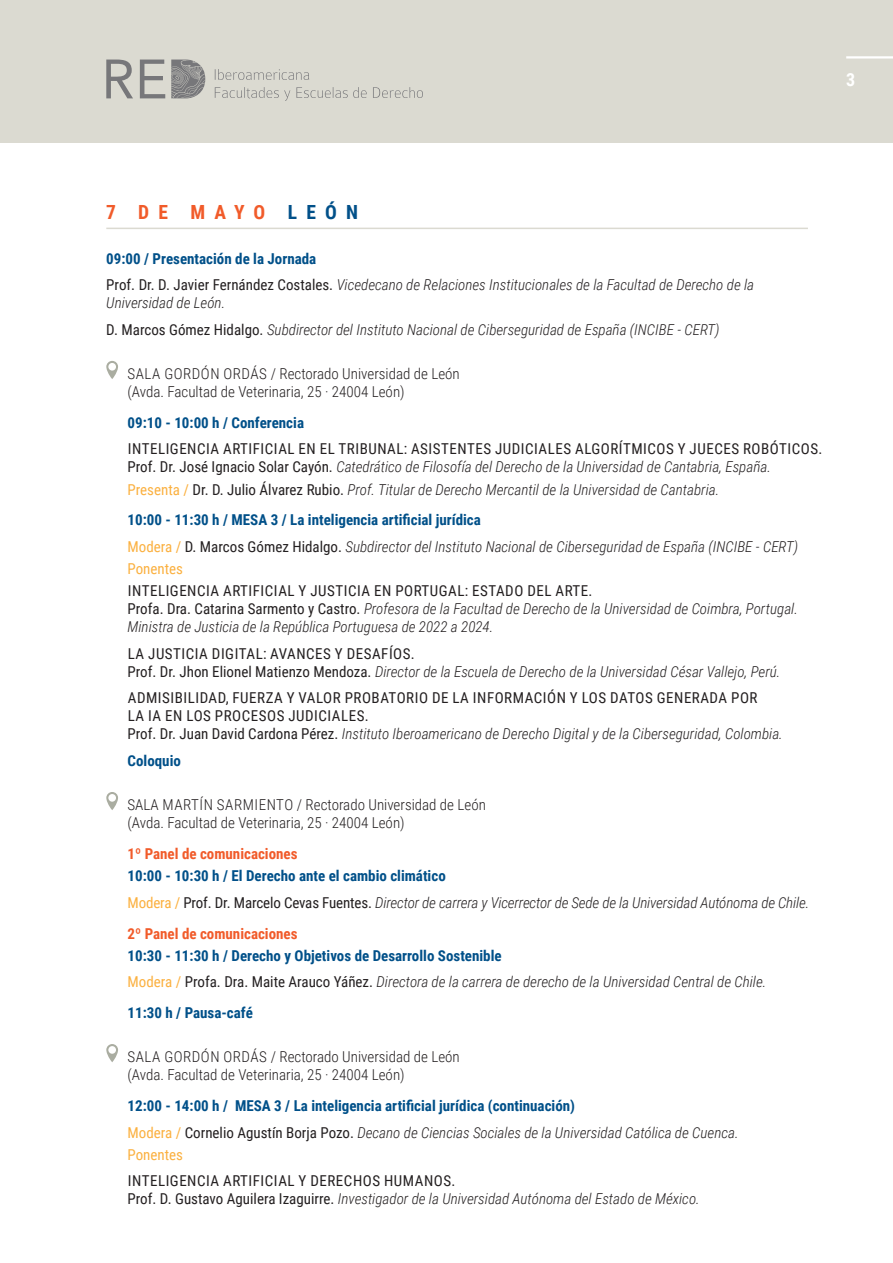
<style>
.page{position:relative;width:893px;height:1263px;background:#fff}
.page>*{position:absolute;margin:0;border:0;box-sizing:border-box;transform-origin:0 0}
.t1{font:700 19.5px "Roboto Condensed";letter-spacing:.475em;color:#f15b2a}
.t2{font:700 18px "Roboto Condensed";color:#fff}
.t3{font:italic 300 15px/18px "Roboto Condensed";color:#231f20}
.t4{font:15px/18px "Roboto Condensed";letter-spacing:.035em;color:#231f20}
.t5{font:700 15px "Roboto Condensed";color:#015089}
.t6{font:300 15px/18px "Roboto Condensed";color:#231f20}
.t7{font:700 15px "Roboto Condensed";color:#f15b2a}
.t8{font:15px "Roboto Condensed";color:#fbb03f}
.s1{color:#015089}
.s2{font-weight:400;font-style:normal}
.s3{font-weight:300;font-style:italic}
.s4{font-weight:400;font-style:normal;color:#fbb03f}
</style>
<div class="page">
<svg style="left:106px;top:361px;width:12px;height:18px"></svg>
<div style="left:108px;top:363px;width:8px;height:8px;background:#fff;border-radius:50%"></div>
<svg style="left:106px;top:792px;width:12px;height:18px"></svg>
<div style="left:108px;top:794px;width:8px;height:8px;background:#fff;border-radius:50%"></div>
<svg style="left:106px;top:1044px;width:12px;height:18px"></svg>
<div style="left:108px;top:1046px;width:8px;height:8px;background:#fff;border-radius:50%"></div>
<hr style="left:106px;top:228px;width:702px;height:1px;background:#dbdad1">
<div style="left:0;top:0;width:893px;height:142px;background:#dbdad1"></div>
<svg style="left:215px;top:87px;width:208px;height:14px"></svg>
<svg style="left:215px;top:69px;width:94px;height:11px"></svg>
<svg style="left:171px;top:60px;width:34px;height:38px"></svg>
<svg style="left:106px;top:60px;width:27px;height:38px"></svg>
<svg style="left:140px;top:60px;width:25px;height:38px"></svg>
<hr style="left:846px;top:56px;width:47px;height:3px;background:#fff">
<p class="t2" style="left:846px;top:67px;width:11px">3</p>
<p class="t1" style="left:106px;top:198px;width:253px">7 DE MAYO <span class="s1">LEÓN</span></p>
<p class="t5" style="left:106px;top:248px;width:212px">09:00 / Presentación de la Jornada</p>
<p class="t3" style="left:106px;top:275px;width:649px"><span class="s2">Prof. Dr. D. Javier Fernández Costales.</span> Vicedecano de Relaciones Institucionales de la Facultad de Derecho de la<br>Universidad de León.</p>
<p class="t3" style="left:106px;top:320px;width:615px"><span class="s2">D. Marcos Gómez Hidalgo.</span> Subdirector del Instituto Nacional de Ciberseguridad de España (INCIBE - CERT)</p>
<p class="t6" style="left:128px;top:364px;width:334px">SALA GORDÓN ORDÁS / Rectorado Universidad de León (Avda. Facultad de Veterinaria, 25 · 24004 León)</p>
<p class="t5" style="left:128px;top:412px;width:178px">09:10 - 10:00 h / Conferencia</p>
<p class="t4" style="left:128px;top:439px;width:696px">INTELIGENCIA ARTIFICIAL EN EL TRIBUNAL: ASISTENTES JUDICIALES ALGORÍTMICOS Y JUECES ROBÓTICOS.<br>Prof. Dr. José Ignacio Solar Cayón. <span class="s3">Catedrático de Filosofía del Derecho de la Universidad de Cantabria, España.</span></p>
<p class="t3" style="left:128px;top:480px;width:593px"><span class="s4">Presenta /</span> <span class="s2">Dr. D. Julio Álvarez Rubio.</span> Prof. Titular de Derecho Mercantil de la Universidad de Cantabria.</p>
<p class="t5" style="left:128px;top:510px;width:355px">10:00 - 11:30 h / MESA 3 / La inteligencia artificial jurídica</p>
<p class="t3" style="left:128px;top:537px;width:672px"><span class="s4">Modera /</span> <span class="s2">D. Marcos Gómez Hidalgo.</span> Subdirector del Instituto Nacional de Ciberseguridad de España (INCIBE - CERT)</p>
<p class="t8" style="left:128px;top:558px;width:57px">Ponentes</p>
<p class="t3" style="left:128px;top:581px;width:672px"><span class="s2">INTELIGENCIA ARTIFICIAL Y JUSTICIA EN PORTUGAL: ESTADO DEL ARTE.<br>Profa. Dra. Catarina Sarmento y Castro.</span> Profesora de la Facultad de Derecho de la Universidad de Coimbra, Portugal.<br>Ministra de Justicia de la República Portuguesa de 2022 a 2024.</p>
<p class="t4" style="left:128px;top:644px;width:654px">LA JUSTICIA DIGITAL: AVANCES Y DESAFÍOS.<br>Prof. Dr. Jhon Elionel Matienzo Mendoza. <span class="s3">Director de la Escuela de Derecho de la Universidad César Vallejo, Perú.</span></p>
<p class="t4" style="left:128px;top:688px;width:657px">ADMISIBILIDAD, FUERZA Y VALOR PROBATORIO DE LA INFORMACIÓN Y LOS DATOS GENERADA POR<br>LA IA EN LOS PROCESOS JUDICIALES.<br>Prof. Dr. Juan David Cardona Pérez. <span class="s3">Instituto Iberoamericano de Derecho Digital y de la Ciberseguridad, Colombia.</span></p>
<p class="t5" style="left:128px;top:750px;width:55px">Coloquio</p>
<p class="t6" style="left:128px;top:795px;width:360px">SALA MARTÍN SARMIENTO / Rectorado Universidad de León (Avda. Facultad de Veterinaria, 25 · 24004 León)</p>
<p class="t7" style="left:128px;top:843px;width:172px">1º Panel de comunicaciones</p>
<p class="t5" style="left:128px;top:865px;width:320px">10:00 - 10:30 h / El Derecho ante el cambio climático</p>
<p class="t3" style="left:128px;top:893px;width:683px"><span class="s4">Modera /</span> <span class="s2">Prof. Dr. Marcelo Cevas Fuentes.</span> Director de carrera y Vicerrector de Sede de la Universidad Autónoma de Chile.</p>
<p class="t7" style="left:128px;top:923px;width:172px">2º Panel de comunicaciones</p>
<p class="t5" style="left:128px;top:945px;width:376px">10:30 - 11:30 h / Derecho y Objetivos de Desarrollo Sostenible</p>
<p class="t3" style="left:128px;top:972px;width:640px"><span class="s4">Modera /</span> <span class="s2">Profa. Dra. Maite Arauco Yáñez.</span> Directora de la carrera de derecho de la Universidad Central de Chile.</p>
<p class="t5" style="left:128px;top:1002px;width:127px">11:30 h / Pausa-café</p>
<p class="t6" style="left:128px;top:1047px;width:334px">SALA GORDÓN ORDÁS / Rectorado Universidad de León (Avda. Facultad de Veterinaria, 25 · 24004 León)</p>
<p class="t5" style="left:128px;top:1095px;width:449px">12:00 - 14:00 h / MESA 3 / La inteligencia artificial jurídica (continuación)</p>
<p class="t3" style="left:128px;top:1123px;width:612px"><span class="s4">Modera /</span> <span class="s2">Cornelio Agustín Borja Pozo.</span> Decano de Ciencias Sociales de la Universidad Católica de Cuenca.</p>
<p class="t8" style="left:128px;top:1144px;width:57px">Ponentes</p>
<p class="t4" style="left:128px;top:1171px;width:574px">INTELIGENCIA ARTIFICIAL Y DERECHOS HUMANOS.<br>Prof. D. Gustavo Aguilera Izaguirre. <span class="s3">Investigador de la Universidad Autónoma del Estado de México.</span></p>
</div>
